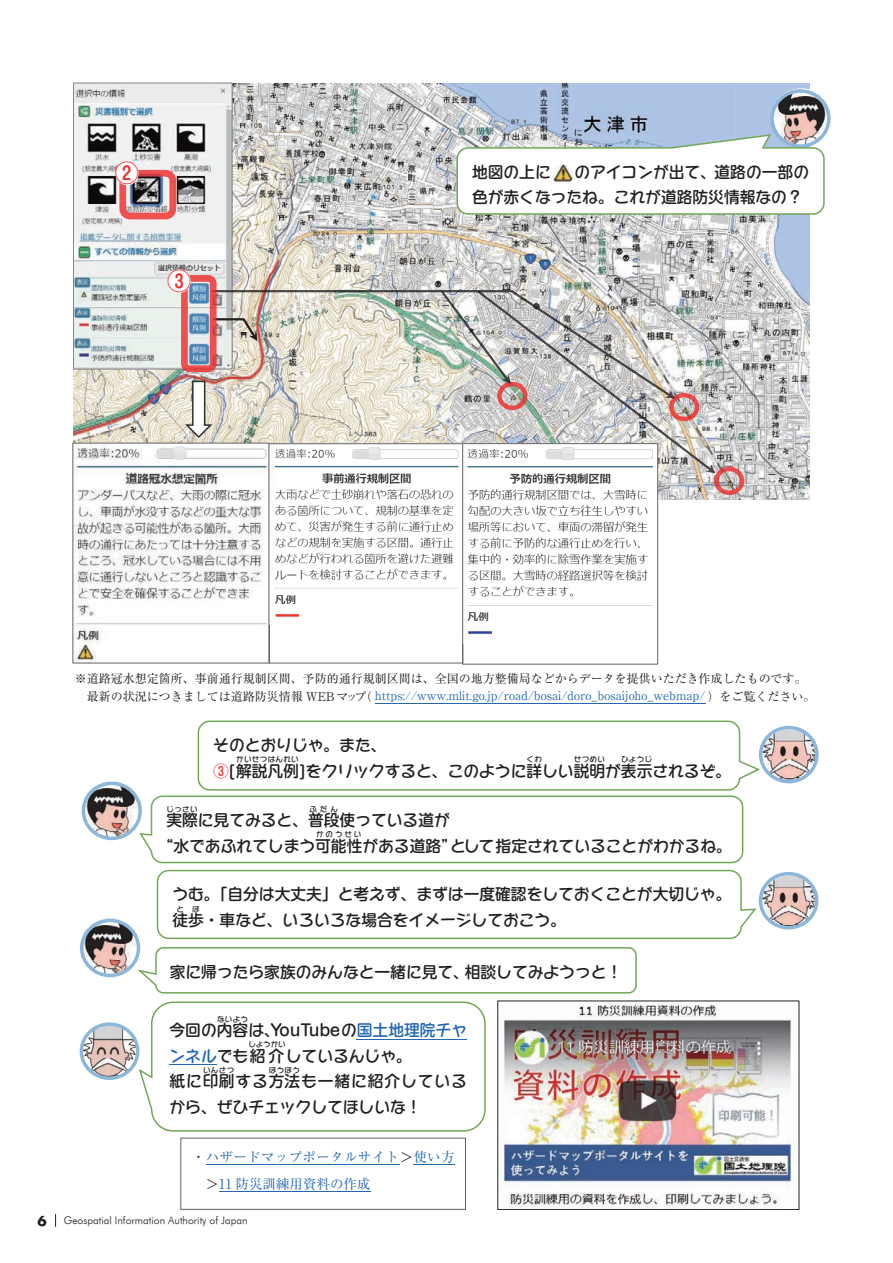
<style>
.page{position:relative;width:893px;height:1263px;background:#fff}
.page>*{position:absolute;margin:0;border:0;box-sizing:border-box;transform-origin:0 0}
.t1{font:500 24px "Shin M Go Pr 6 N";color:#ee2a29}
.t2{font:500 15.75px/25.5px "Capie N Std";color:#231f20}
.t3{font:500 15.75px "Shin M Go Pr 6 N";color:#231f20}
.t4{font:13.5px/27px "Ryumin Pr 6 N";letter-spacing:.02em;color:#2268b3}
.t5{font:13.5px "Futura Koyu";color:#231f20}
.t6{font:12px/17.5px "Ryumin Pr 6 N";color:#231f20}
.t7{font:italic 10.5px "Futura";color:#231f20}
.t8{font:500 7.5px "Capie N Std";letter-spacing:.05em;color:#231f20}
.s1{font-family:"Capie N Std"}
.s2{font-family:"Shin M Go Pr 6 N"}
.s3{color:#2268b3}
.s4{font-family:"Shin M Go Pr 6 N";color:#ee2a29}
.s5{font-family:"Shin M Go Pr 6 N";color:#2268b3}
.s6{color:#231f20}
</style>
<div class="page">
<div style="left:181px;top:1138px;width:285px;height:71px;border:1px solid #636366"></div>
<hr style="left:206px;top:1164px;width:194px;height:1px;background:#2268b3">
<hr style="left:413px;top:1164px;width:41px;height:1px;background:#2268b3">
<hr style="left:219px;top:1191px;width:152px;height:1px;background:#2268b3">
<img style="left:74px;top:83px;width:735px;height:417px">
<svg style="left:79px;top:1002px;width:406px;height:129px"></svg>
<img style="left:500px;top:1003px;width:296px;height:205px">
<div style="left:714px;top:467px;width:30px;height:28px;border:4px solid #ee2a29;border-radius:50%"></div>
<img style="left:75px;top:85px;width:155px;height:282px">
<div style="left:73px;top:83px;width:159px;height:286px;border:1px solid #636366"></div>
<div style="left:119px;top:170px;width:57px;height:49px;border:7px solid #ee2a29;border-radius:7px"></div>
<img style="left:104px;top:146px;width:38px;height:40px">
<img style="left:75px;top:445px;width:193px;height:216px">
<img style="left:271px;top:445px;width:190px;height:172px">
<div style="left:269px;top:443px;width:194px;height:220px;border:1px solid #636366"></div>
<img style="left:464px;top:473px;width:192px;height:162px">
<hr style="left:212px;top:290px;width:300px;height:2px;background:#231f20">
<img style="left:441px;top:290px;width:274px;height:183px">
<svg style="left:241px;top:316px;width:16px;height:25px"></svg>
<hr style="left:213px;top:318px;width:31px;height:2px;background:#231f20">
<svg style="left:456px;top:88px;width:375px;height:127px"></svg>
<img style="left:551px;top:164px;width:23px;height:20px">
<div style="left:181px;top:275px;width:36px;height:97px;border:7px solid #ee2a29;border-radius:5px"></div>
<img style="left:156px;top:254px;width:39px;height:40px">
<svg style="left:183px;top:380px;width:31px;height:59px"></svg>
<svg style="left:80px;top:720px;width:739px;height:274px"></svg>
<hr style="left:375px;top:703px;width:330px;height:1px;background:#2268b3">
<svg style="left:55px;top:1214px;width:1px;height:13px"></svg>
<h1 class="t1" style="left:115px;top:153px;width:26px">②</h1>
<p class="t3" style="left:472px;top:159px;width:80px">地図<span class="s1">の</span>上<span class="s1">に</span></p>
<p class="t2" style="left:472px;top:157px;width:339px;text-indent:102px">のアイコンが<span class="s2">出</span>て、<span class="s2">道路</span>の<span class="s2">一部</span>の<span class="s2">色</span>が<span class="s2">赤</span>くなったね。これが<span class="s2">道路防災情報</span>なの？</p>
<h1 class="t1" style="left:167px;top:261px;width:26px">③</h1>
<p class="t6" style="left:87px;top:669px;width:730px;text-indent:-12px">※道路冠水想定箇所、事前通行規制区間、予防的通行規制区間は、全国の地方整備局などからデータを提供いただき作成したものです。最新の状況につきましては道路防災情報 WEB マップ（ <span class="s3">https://www.mlit.go.jp/road/bosai/doro_bosaijoho_webmap/</span> ）をご覧ください。</p>
<p class="t2" style="left:213px;top:731px;width:519px">そのとおりじゃ。また、<br><span class="s4">③</span>[<span class="s2">解説凡例</span>]をクリックすると、このように<span class="s2">詳</span>しい<span class="s2">説明</span>が<span class="s2">表示</span>されるぞ。</p>
<p class="t2" style="left:157px;top:806px;width:576px;text-indent:9px"><span class="s2">実際</span>に<span class="s2">見</span>てみると、<span class="s2">普段使</span>っている<span class="s2">道</span>が<br>“<span class="s2">水</span>であふれてしまう<span class="s2">可能性</span>がある<span class="s2">道路</span>”として<span class="s2">指定</span>されていることがわかるね。</p>
<p class="t2" style="left:172px;top:880px;width:561px">うむ。「<span class="s2">自分</span>は<span class="s2">大丈夫</span>」と<span class="s2">考</span>えず、まずは<span class="s2">一度確認</span>をしておくことが<span class="s2">大切</span>じゃ。<span class="s2">徒歩</span>・<span class="s2">車</span>など、いろいろな<span class="s2">場合</span>をイメージしておこう。</p>
<p class="t8" style="left:236px;top:754px;width:64px">かいせつはんれい</p>
<p class="t8" style="left:527px;top:754px;width:17px">くわ</p>
<p class="t8" style="left:574px;top:754px;width:33px">せつめい</p>
<p class="t8" style="left:621px;top:754px;width:33px">ひょうじ</p>
<p class="t8" style="left:166px;top:803px;width:33px">じっさい</p>
<p class="t8" style="left:310px;top:803px;width:30px">ふだん</p>
<p class="t8" style="left:316px;top:829px;width:47px">かのうせい</p>
<p class="t8" style="left:176px;top:903px;width:25px">と ほ</p>
<p class="t2" style="left:170px;top:957px;width:454px"><span class="s2">家</span>に<span class="s2">帰</span>ったら<span class="s2">家族</span>のみんなと<span class="s2">一緒</span>に<span class="s2">見</span>て、<span class="s2">相談</span>してみようっと！</p>
<p class="t8" style="left:217px;top:1013px;width:33px">ないよう</p>
<p class="t2" style="left:170px;top:1016px;width:299px"><span class="s2">今回</span>の<span class="s2">内容</span>は、YouTubeの<span class="s5">国土地理院</span><span class="s3">チャンネル</span>でも<span class="s2">紹介</span>しているんじゃ。</p>
<p class="t3" style="left:170px;top:1068px;width:299px">紙<span class="s1">に</span>印刷<span class="s1">する</span>方法<span class="s1">も</span>一緒<span class="s1">に</span>紹介<span class="s1">している</span></p>
<p class="t2" style="left:170px;top:1092px;width:253px">から、ぜひチェックしてほしいな！</p>
<p class="t8" style="left:248px;top:1039px;width:39px">しょうかい</p>
<p class="t8" style="left:203px;top:1064px;width:33px">いんさつ</p>
<p class="t8" style="left:269px;top:1064px;width:33px">ほうほう</p>
<p class="t4" style="left:205px;top:1143px;width:251px;text-indent:-13px"><span class="s6">・</span>ハザードマップポータルサイト<span class="s6">＞</span>使い方<span class="s6">＞</span>11 防災訓練用資料の作成</p>
<p class="t5" style="left:38px;top:1211px;width:11px">6</p>
<p class="t7" style="left:64px;top:1214px;width:185px">Geospatial Information Authority of Japan</p>
</div>
